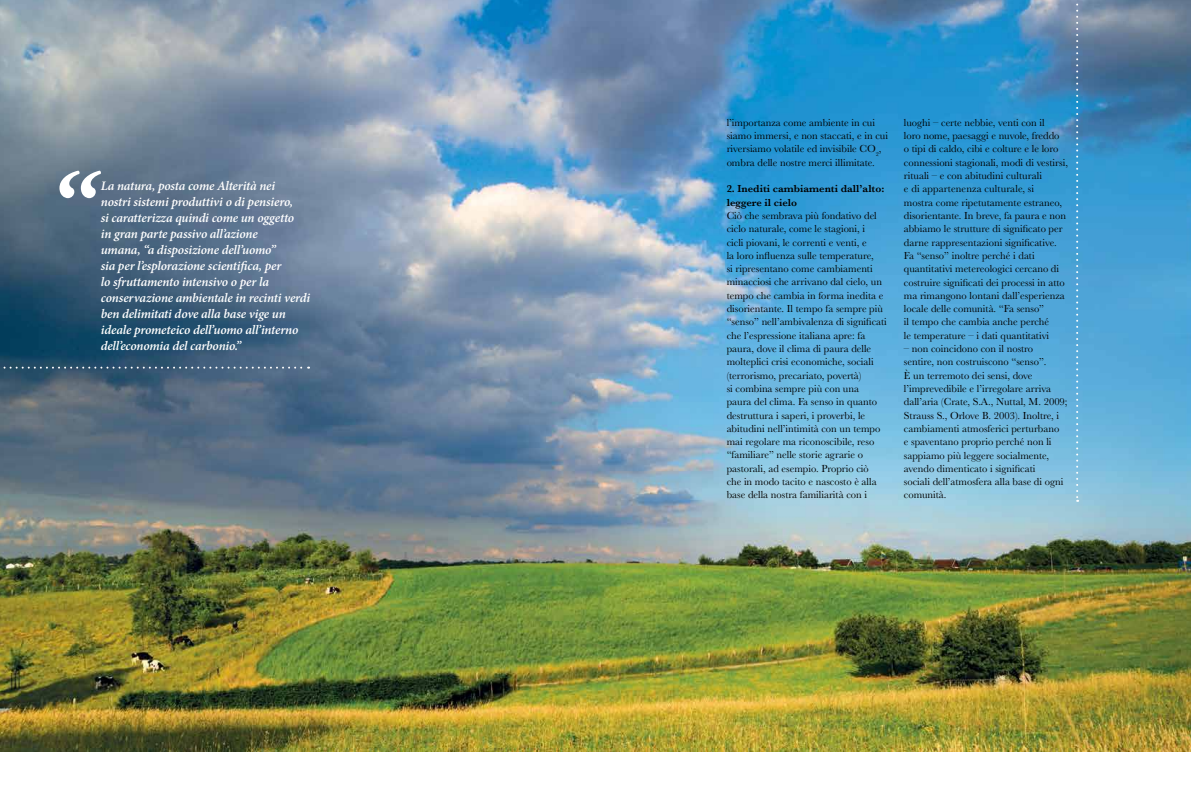
<style>
.page{position:relative;width:1191px;height:794px;background:#fff}
.page>*{position:absolute;margin:0;border:0;box-sizing:border-box;transform-origin:0 0}
.t1{font:italic 700 99px "Adobe Garamond Pro";color:#fff}
.t2{font:italic 600 13px/16px "Minion Pro";letter-spacing:-.015em;color:#fff}
.t3{font:10.6px/13.3px "Baskerville";color:#000}
.s1{font-weight:600}
</style>
<div class="page">
<img style="left:0;top:0;width:1191px;height:751px">
<svg style="left:0;top:367px;width:309px;height:2px"></svg>
<svg style="left:1076px;top:0;width:2px;height:502px"></svg>
<p class="t1" style="left:43px;top:152px;width:49px">“</p>
<p class="t2" style="left:101px;top:177px;width:211px">La natura, posta come Alterità nei<br>nostri sistemi produttivi o di pensiero,<br>si caratterizza quindi come un oggetto<br>in gran parte passivo all’azione<br>umana, “a disposizione dell’uomo”<br>sia per l’esplorazione scientifica, per<br>lo sfruttamento intensivo o per la conservazione ambientale in recinti verdi ben delimitati dove alla base vige un ideale prometeico dell’uomo all’interno dell’economia del carbonio.”</p>
<p class="t3" style="left:726px;top:116px;width:163px">l’importanza come ambiente in cui siamo immersi, e non staccati, e in cui riversiamo volatile ed invisibile CO<sub>2</sub>, ombra delle nostre merci illimitate.</p>
<p class="t3" style="left:726px;top:182px;width:162px"><span class="s1">2. Inediti cambiamenti dall’alto: leggere il cielo<br></span>Ciò che sembrava più fondativo del ciclo naturale, come le stagioni, i<br>cicli piovani, le correnti e venti, e<br>la loro influenza sulle temperature,<br>si ripresentano come cambiamenti minacciosi che arrivano dal cielo, un tempo che cambia in forma inedita e disorientante. Il tempo fa sempre più “senso” nell’ambivalenza di significati che l’espressione italiana apre: fa paura, dove il clima di paura delle molteplici crisi economiche, sociali (terrorismo, precariato, povertà)<br>si combina sempre più con una<br>paura del clima. Fa senso in quanto destruttura i saperi, i proverbi, le abitudini nell’intimità con un tempo mai regolare ma riconoscibile, reso “familiare” nelle storie agrarie o pastorali, ad esempio. Proprio ciò<br>che in modo tacito e nascosto è alla base della nostra familiarità con i</p>
<p class="t3" style="left:904px;top:116px;width:166px">luoghi – certe nebbie, venti con il<br>loro nome, paesaggi e nuvole, freddo<br>o tipi di caldo, cibi e colture e le loro connessioni stagionali, modi di vestirsi, rituali – e con abitudini culturali<br>e di appartenenza culturale, si<br>mostra come ripetutamente estraneo, disorientante. In breve, fa paura e non abbiamo le strutture di significato per darne rappresentazioni significative.<br>Fa “senso” inoltre perché i dati quantitativi metereologici cercano di costruire significati dei processi in atto ma rimangono lontani dall’esperienza locale delle comunità. “Fa senso”<br>il tempo che cambia anche perché<br>le temperature – i dati quantitativi</p>
<p class="t3" style="left:904px;top:342px;width:165px">– non coincidono con il nostro<br>sentire, non costruiscono “senso”.<br>È un terremoto dei sensi, dove l’imprevedibile e l’irregolare arriva dall’aria (Crate, S.A., Nuttal, M. 2009; Strauss S., Orlove B. 2003). Inoltre, i cambiamenti atmosferici perturbano<br>e spaventano proprio perché non li sappiamo più leggere socialmente, avendo dimenticato i significati<br>sociali dell’atmosfera alla base di ogni comunità.</p>
</div>
